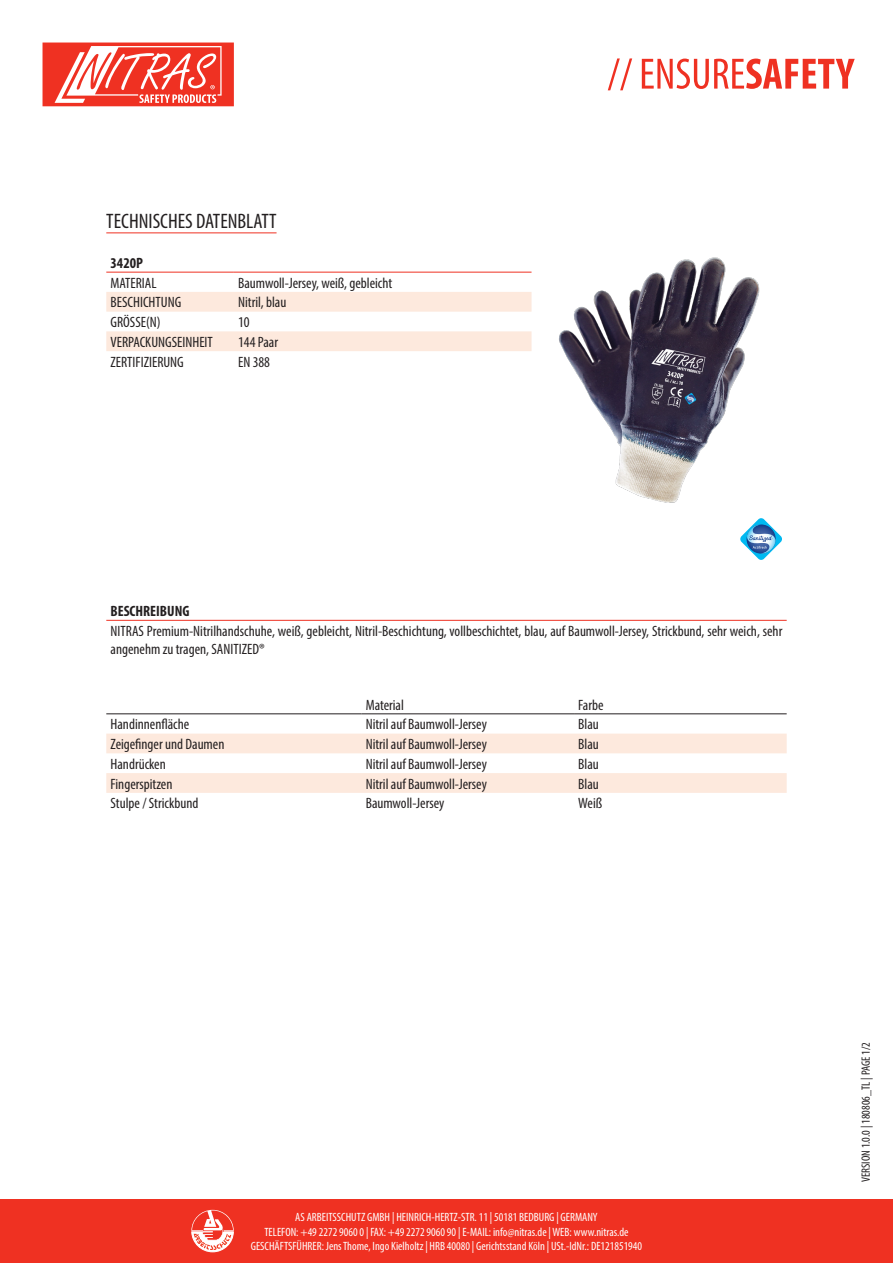
<style>
.page{position:relative;width:893px;height:1263px;background:#fff}
.page>*{position:absolute;margin:0;border:0;box-sizing:border-box;transform-origin:0 0}
.t1{font:condensed 21px "Myriad Pro";color:#231f20}
.t2{font:condensed 15px/18px "Myriad Pro";color:#231f20}
.t3{font:700 condensed 15px "Myriad Pro";color:#231f20}
.t4{font:condensed 12px/14.4px "Myriad Pro";color:#fff;text-align:center}
.t5{font:condensed 12px "Myriad Pro";color:#231f20}
</style>
<div class="page">
<div style="left:0;top:1199px;width:893px;height:64px;background:#ef3122"></div>
<svg style="left:608px;top:58px;width:247px;height:32px"></svg>
<svg style="left:191px;top:1210px;width:43px;height:42px"></svg>
<svg style="left:43px;top:43px;width:191px;height:63px"></svg>
<hr style="left:106px;top:232px;width:171px;height:1px;background:#ef3122">
<svg style="left:106px;top:292px;width:425px;height:59px"></svg>
<hr style="left:106px;top:272px;width:128px;height:1px;background:#ef3122">
<hr style="left:234px;top:272px;width:297px;height:1px;background:#ef3122">
<img style="left:531px;top:257px;width:229px;height:246px">
<svg style="left:740px;top:518px;width:42px;height:42px"></svg>
<hr style="left:106px;top:620px;width:681px;height:1px;background:#ef3122">
<svg style="left:106px;top:714px;width:681px;height:20px"></svg>
<svg style="left:106px;top:734px;width:681px;height:59px"></svg>
<hr style="left:106px;top:713px;width:255px;height:1px;background:#231f20">
<hr style="left:361px;top:713px;width:213px;height:1px;background:#231f20">
<hr style="left:574px;top:713px;width:213px;height:1px;background:#231f20">
<p class="t1" style="left:106px;top:209px;width:172px">TECHNISCHES DATENBLATT</p>
<p class="t3" style="left:111px;top:253px;width:34px">3420P</p>
<p class="t2" style="left:111px;top:273px;width:47px">MATERIAL</p>
<p class="t2" style="left:238px;top:273px;width:156px">Baumwoll-Jersey, weiß, gebleicht</p>
<p class="t2" style="left:111px;top:293px;width:72px">BESCHICHTUNG</p>
<p class="t2" style="left:238px;top:293px;width:50px">Nitril, blau</p>
<p class="t2" style="left:111px;top:313px;width:52px">GRÖSSE(N)</p>
<p class="t2" style="left:238px;top:313px;width:13px">10</p>
<p class="t2" style="left:111px;top:333px;width:104px">VERPACKUNGSEINHEIT</p>
<p class="t2" style="left:238px;top:333px;width:41px">144 Paar</p>
<p class="t2" style="left:111px;top:352px;width:75px">ZERTIFIZIERUNG</p>
<p class="t2" style="left:238px;top:352px;width:33px">EN 388</p>
<p class="t3" style="left:111px;top:602px;width:80px">BESCHREIBUNG</p>
<p class="t2" style="left:111px;top:622px;width:673px">NITRAS Premium-Nitrilhandschuhe, weiß, gebleicht, Nitril-Beschichtung, vollbeschichtet, blau, auf Baumwoll-Jersey, Strickbund, sehr weich, sehr angenehm zu tragen, SANITIZED®</p>
<p class="t2" style="left:366px;top:695px;width:40px">Material</p>
<p class="t2" style="left:578px;top:695px;width:27px">Farbe</p>
<p class="t2" style="left:111px;top:715px;width:80px">Handinnenfläche</p>
<p class="t2" style="left:366px;top:715px;width:123px">Nitril auf Baumwoll-Jersey</p>
<p class="t2" style="left:578px;top:715px;width:22px">Blau</p>
<p class="t2" style="left:111px;top:735px;width:115px">Zeigefinger und Daumen</p>
<p class="t2" style="left:366px;top:735px;width:123px">Nitril auf Baumwoll-Jersey</p>
<p class="t2" style="left:578px;top:735px;width:22px">Blau</p>
<p class="t2" style="left:111px;top:755px;width:57px">Handrücken</p>
<p class="t2" style="left:366px;top:755px;width:123px">Nitril auf Baumwoll-Jersey</p>
<p class="t2" style="left:578px;top:755px;width:22px">Blau</p>
<p class="t2" style="left:111px;top:774px;width:63px">Fingerspitzen</p>
<p class="t2" style="left:366px;top:774px;width:123px">Nitril auf Baumwoll-Jersey</p>
<p class="t2" style="left:578px;top:774px;width:22px">Blau</p>
<p class="t2" style="left:111px;top:794px;width:89px">Stulpe / Strickbund</p>
<p class="t2" style="left:366px;top:794px;width:80px">Baumwoll-Jersey</p>
<p class="t2" style="left:578px;top:794px;width:25px">Weiß</p>
<p class="t4" style="left:251px;top:1210px;width:393px">AS ARBEITSSCHUTZ GMBH | HEINRICH-HERTZ-STR. 11 | 50181 BEDBURG | GERMANY<br>TELEFON: +49 2272 9060 0 | FAX: +49 2272 9060 90 | E-MAIL: info@nitras.de | WEB: www.nitras.de<br>GESCHÄFTSFÜHRER: Jens Thome, Ingo Kielholtz | HRB 40080 | Gerichtsstand Köln | USt.-IdNr.: DE121851940</p>
<p class="t5" style="left:859px;top:1182px;width:141px;rotate:-90deg">VERSION 1.0.0 | 180806_TL | PAGE 1/2</p>
</div>
